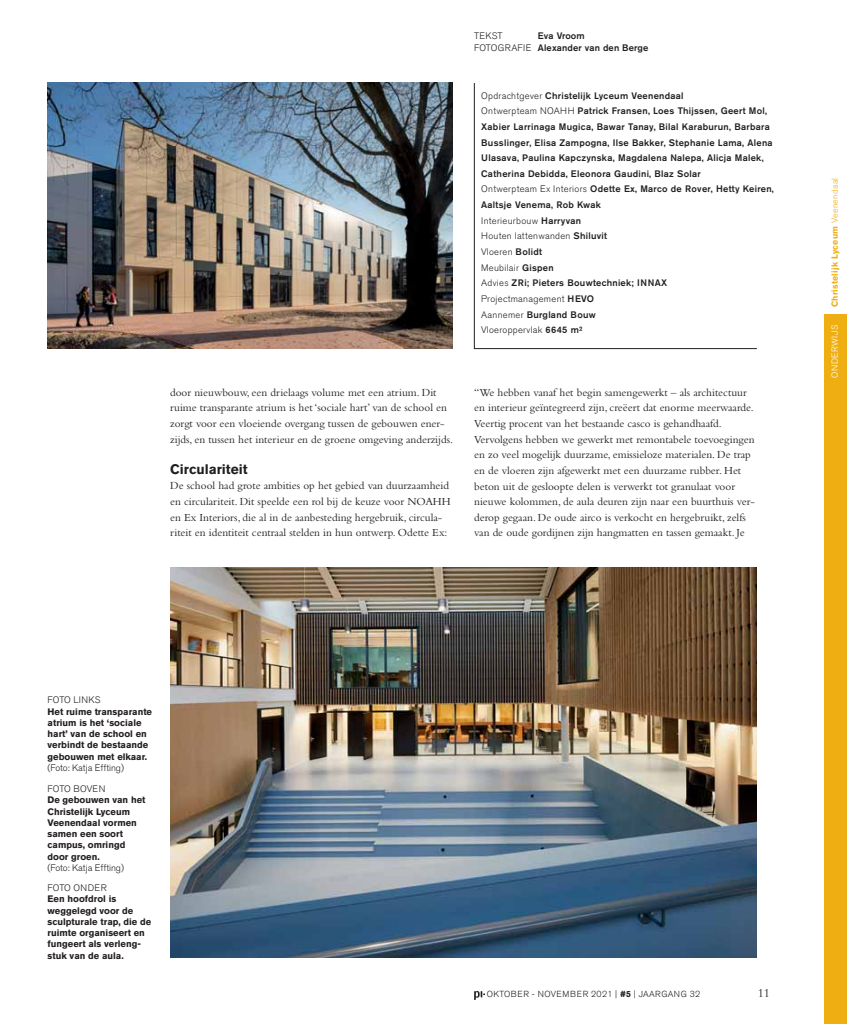
<style>
.page{position:relative;width:847px;height:1024px;background:#fff}
.page>*{position:absolute;margin:0;border:0;box-sizing:border-box;transform-origin:0 0}
.t1{font:700 13.75px "Akzidenz Grotesk BE";color:#231f20}
.t2{font:12.5px "Bembo Std";color:#231f20}
.t3{font:11.25px/15.6px "Bembo Std";color:#231f20}
.t4{font:500 9.38px/15.6px "Akzidenz Grotesk BE";letter-spacing:.03em;color:#231f20}
.t5{font:700 9.38px/11.2px "Akzidenz Grotesk BE";color:#231f20}
.t6{font:300 9.38px/20px "Akzidenz Grotesk BE";color:#231f20}
.t7{font:300 8.75px "Akzidenz Grotesk BE";letter-spacing:.04em;color:#231f20}
.t8{font:700 8.75px "Akzidenz Grotesk BE";letter-spacing:.03em;color:#efaf13}
.t9{font:300 8.75px "Akzidenz Grotesk BE";letter-spacing:.06em;color:#fff}
.s1{font-weight:300}
.s2{font-weight:700}
</style>
<div class="page">
<div style="left:823px;top:314px;width:23px;height:709px;background:#efaf13"></div>
<svg style="left:474px;top:83px;width:283px;height:266px"></svg>
<svg style="left:474px;top:991px;width:11px;height:8px"></svg>
<img style="left:48px;top:83px;width:404px;height:266px">
<img style="left:170px;top:567px;width:586px;height:390px">
<p class="t3" style="left:170px;top:384px;width:284px">door nieuwbouw, een drielaags volume met een atrium. Dit ruime transparante atrium is het ‘sociale hart’ van de school en zorgt voor een vloeiende overgang tussen de gebouwen ener&shy;zijds, en tussen het interieur en de groene omgeving anderzijds.</p>
<p class="t1" style="left:170px;top:461px;width:79px">Circulariteit</p>
<p class="t3" style="left:170px;top:478px;width:282px">De school had grote ambities op het gebied van duurzaamheid en circulariteit. Dit speelde een rol bij de keuze voor NOAHH en Ex Interiors, die al in de aanbesteding hergebruik, circula&shy;riteit en identiteit centraal stelden in hun ontwerp. Odette Ex:</p>
<p class="t6" style="left:474px;top:26px;width:30px">TEKST</p>
<p class="t4" style="left:474px;top:29px;width:176px;line-height:12.5px;text-align:center">Eva Vroom<br><span class="s1">FOTOGRAFIE</span> Alexander van den Berge</p>
<p class="t4" style="left:481px;top:87px;width:294px"><span class="s1">Opdrachtgever</span> Christelijk Lyceum Veenendaal<br><span class="s1">Ontwerpteam NOAHH</span> Patrick Fransen, Loes Thijssen, Geert Mol, Xabier Larrinaga Mugica, Bawar Tanay, Bilal Karaburun, Barbara Busslinger, Elisa Zampogna, Ilse Bakker, Stephanie Lama, Alena Ulasava, Paulina Kapczynska, Magdalena Nalepa, Alicja Malek, Catherina Debidda, Eleonora Gaudini, Blaz Solar<br><span class="s1">Ontwerpteam Ex Interiors</span> Odette Ex, Marco de Rover, Hetty Keiren, Aaltsje Venema, Rob Kwak<br><span class="s1">Interieurbouw</span> Harryvan<br><span class="s1">Houten lattenwanden</span> Shiluvit<br><span class="s1">Vloeren</span> Bolidt<br><span class="s1">Meubilair</span> Gispen<br><span class="s1">Advies</span> ZRi; Pieters Bouwtechniek; INNAX<br><span class="s1">Projectmanagement</span> HEVO<br><span class="s1">Aannemer</span> Burgland Bouw<br><span class="s1">Vloeroppervlak</span> 6645 m²</p>
<p class="t3" style="left:474px;top:384px;width:282px">“We hebben vanaf het begin samengewerkt – als architectuur en interieur geïntegreerd zijn, creëert dat enorme meerwaarde.<br>Veertig procent van het bestaande casco is gehandhaafd.<br>Vervolgens hebben we gewerkt met remontabele toevoegingen en zo veel mogelijk duurzame, emissieloze materialen. De trap en de vloeren zijn afgewerkt met een duurzame rubber. Het beton uit de gesloopte delen is verwerkt tot granulaat voor nieuwe kolommen, de aula deuren zijn naar een buurthuis ver&shy;derop gegaan. De oude airco is verkocht en hergebruikt, zelfs van de oude gordijnen zijn hangmatten en tassen gemaakt. Je</p>
<p class="t8" style="left:829px;top:307px;width:131px;rotate:-90deg">Christelijk Lyceum <span class="s1">Veenendaal</span></p>
<p class="t9" style="left:829px;top:378px;width:54px;rotate:-90deg">ONDERWIJS</p>
<p class="t6" style="left:48px;top:690px;width:54px">FOTO LINKS</p>
<p class="t5" style="left:48px;top:705px;width:106px">Het ruime transparante atrium is het ‘sociale hart’ van de school en verbindt de bestaande gebouwen met elkaar.</p>
<p class="t6" style="left:48px;top:757px;width:78px">(Foto: Katja Effting)</p>
<p class="t6" style="left:48px;top:779px;width:59px">FOTO BOVEN</p>
<p class="t5" style="left:48px;top:794px;width:99px">De gebouwen van het<br>Christelijk Lyceum<br>Veenendaal vormen samen een soort campus, omringd door groen.</p>
<p class="t6" style="left:48px;top:857px;width:78px">(Foto: Katja Effting)<br>FOTO ONDER</p>
<p class="t5" style="left:48px;top:893px;width:105px">Een hoofdrol is weggelegd voor de sculpturale trap, die de ruimte organiseert en fungeert als verleng&shy;stuk van de aula.</p>
<p class="t7" style="left:486px;top:989px;width:215px">OKTOBER - NOVEMBER 2021 | <span class="s2">#5</span> | JAARGANG 32</p>
<p class="t2" style="left:757px;top:985px;width:14px">11</p>
</div>
